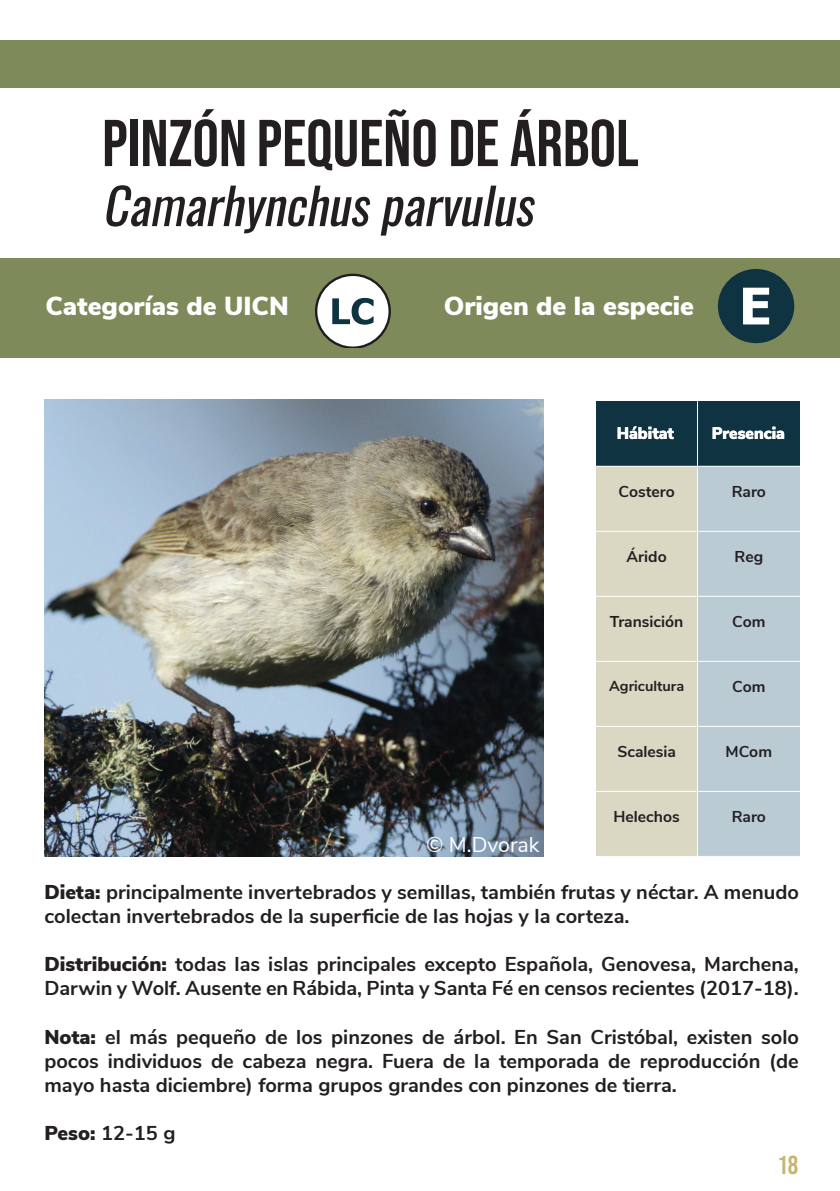
<style>
.page{position:relative;width:840px;height:1191px;background:#fff}
.page>*{position:absolute;margin:0;border:0;box-sizing:border-box;transform-origin:0 0}
.t1{font:66px "Bebas Neue";color:#231f20}
.t2{font:italic 50px "Oswald";color:#231f20}
.t3{font:900 26px "Nunito Sans";color:#fff}
.t4{font:26px "Bebas Neue";color:#c7b56f}
.t5{font:21.4px "Nunito Sans";color:#fff}
.t6{font:700 20px/24px "Nunito Sans";color:#231f20}
.t7{font:900 16.8px "Nunito Sans";color:#fff;scale:.95 1}
.t8{font:700 15.6px "Nunito Sans";color:#231f20}
.t9{font:700 14.4px "Nunito Sans";color:#231f20}
.s1{font-weight:900}
</style>
<div class="page">
<div style="left:596px;top:401px;width:203px;height:65px;background:#0f3341"></div>
<div style="left:595px;top:466px;width:115px;height:65px;background:#dad7c3"></div>
<div style="left:697px;top:466px;width:102px;height:65px;background:#bbcbd4"></div>
<div style="left:595px;top:531px;width:120px;height:65px;background:#dad7c3"></div>
<div style="left:697px;top:531px;width:102px;height:65px;background:#bbcbd4"></div>
<div style="left:595px;top:596px;width:102px;height:65px;background:#dad7c3"></div>
<div style="left:697px;top:596px;width:102px;height:65px;background:#bbcbd4"></div>
<div style="left:595px;top:661px;width:102px;height:65px;background:#dad7c3"></div>
<div style="left:697px;top:661px;width:102px;height:65px;background:#bbcbd4"></div>
<div style="left:595px;top:726px;width:102px;height:65px;background:#dad7c3"></div>
<div style="left:697px;top:726px;width:102px;height:65px;background:#bbcbd4"></div>
<div style="left:595px;top:791px;width:102px;height:65px;background:#dad7c3"></div>
<div style="left:697px;top:791px;width:102px;height:65px;background:#bbcbd4"></div>
<hr style="left:595px;top:466px;width:204px;height:1px;background:#fff">
<hr style="left:595px;top:531px;width:204px;height:1px;background:#fff">
<hr style="left:595px;top:596px;width:204px;height:1px;background:#fff">
<hr style="left:595px;top:661px;width:204px;height:1px;background:#fff">
<hr style="left:595px;top:726px;width:204px;height:1px;background:#fff">
<hr style="left:595px;top:791px;width:204px;height:1px;background:#fff">
<hr style="left:696px;top:401px;width:1px;height:455px;background:#fff">
<img style="left:44px;top:400px;width:499px;height:456px">
<div style="left:0;top:258px;width:839px;height:99px;background:#7e8a5a"></div>
<div style="left:316px;top:275px;width:73px;height:73px;background:#fff;border-radius:50%"></div>
<div style="left:315px;top:274px;width:75px;height:74px;border:2px solid #201d1e;border-radius:50%"></div>
<svg style="left:332px;top:298px;width:41px;height:27px"></svg>
<div style="left:717px;top:269px;width:76px;height:74px;background:#0f3341;border-radius:50%"></div>
<svg style="left:743px;top:288px;width:25px;height:36px"></svg>
<div style="left:0;top:40px;width:839px;height:48px;background:#7e8a5a"></div>
<h1 class="t1" style="left:102px;top:106px;width:538px">PINZÓN PEQUEÑO DE ÁRBOL</h1>
<h2 class="t2" style="left:102px;top:161px;width:446px">Camarhynchusparvulus</h2>
<h3 class="t3" style="left:45px;top:286px;width:245px">Categorías de UICN</h3>
<h3 class="t3" style="left:443px;top:286px;width:252px">Origen de la especie</h3>
<p class="t7" style="left:616px;top:421px;width:62px">Hábitat</p>
<p class="t7" style="left:711px;top:421px;width:78px">Presencia</p>
<p class="t8" style="left:618px;top:480px;width:57px">Costero</p>
<p class="t8" style="left:731px;top:480px;width:36px">Raro</p>
<p class="t8" style="left:626px;top:545px;width:42px">Árido</p>
<p class="t8" style="left:734px;top:545px;width:30px">Reg</p>
<p class="t8" style="left:609px;top:610px;width:75px">Transición</p>
<p class="t8" style="left:731px;top:610px;width:35px">Com</p>
<p class="t9" style="left:609px;top:675px;width:76px">Agricultura</p>
<p class="t8" style="left:731px;top:675px;width:35px">Com</p>
<p class="t8" style="left:617px;top:740px;width:60px">Scalesia</p>
<p class="t8" style="left:725px;top:740px;width:48px">MCom</p>
<p class="t5" style="left:426px;top:829px;width:115px">© M.Dvorak</p>
<p class="t8" style="left:613px;top:805px;width:68px">Helechos</p>
<p class="t8" style="left:731px;top:805px;width:36px">Raro</p>
<p class="t6" style="left:44px;top:879px;width:755px"><span class="s1">Dieta:</span> principalmente invertebrados y semillas, también frutas y néctar. A menudo colectan invertebrados de la superficie de las hojas y la corteza.</p>
<p class="t6" style="left:44px;top:951px;width:755px"><span class="s1">Distribución:</span> todas las islas principales excepto Española, Genovesa, Marchena,<br>Darwin y Wolf. Ausente en Rábida, Pinta y Santa Fé en censos recientes (2017-18).</p>
<p class="t6" style="left:44px;top:1023px;width:755px;text-align:justify"><span class="s1">Nota:</span> el más pequeño de los pinzones de árbol. En San Cristóbal, existen solo pocos individuos de cabeza negra. Fuera de la temporada de reproducción (de mayo hasta diciembre) forma grupos grandes con pinzones de tierra.</p>
<p class="t6" style="left:44px;top:1119px;width:133px"><span class="s1">Peso:</span> 12-15 g</p>
<h3 class="t4" style="left:777px;top:1150px;width:22px">18</h3>
</div>
